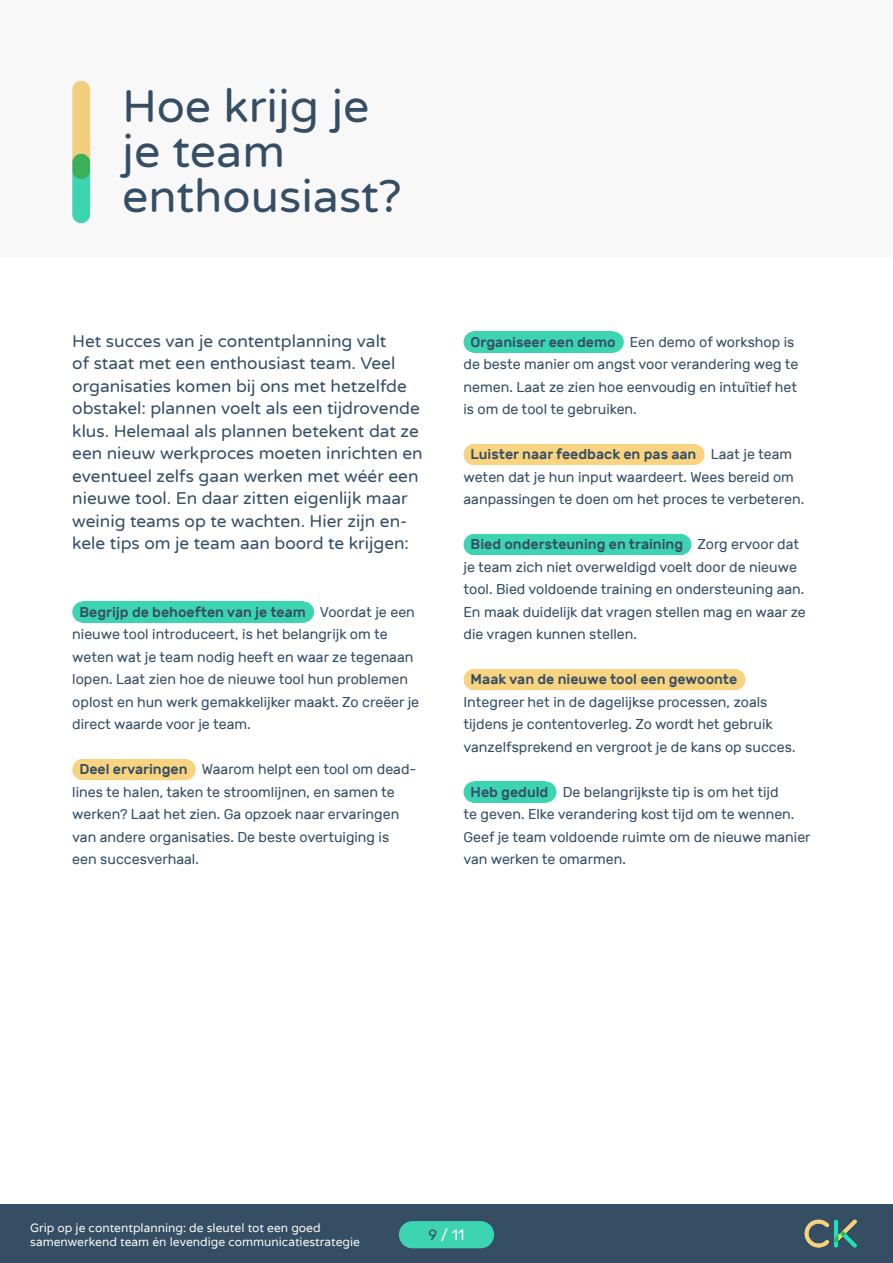
<style>
.page{position:relative;width:893px;height:1263px;background:#fff}
.page>*{position:absolute;margin:0;border:0;box-sizing:border-box;transform-origin:0 0}
.t1{font:46.5px/45px "Varela Round";color:#364e64}
.t2{font:17.25px/22.5px "Varela Round";color:#364e64}
.t3{font:15px "Rubik";color:#f8f8f8}
.t4{font:14.25px/22.5px "Rubik";color:#364e64}
.t5{font:500 14.25px "Rubik";color:#364e64}
.t6{font:12px/13.5px "Varela";color:#f8f8f8}
.s1{font-weight:500}
.s2{color:#364e64}
</style>
<div class="page">
<div style="left:0;top:1204px;width:893px;height:59px;background:#364e64"></div>
<img style="left:804px;top:1219px;width:53px;height:29px">
<div style="left:399px;top:1221px;width:95px;height:27px;background:#3dd4b2;border-radius:14px"></div>
<div style="left:83px;top:602px;width:221px;height:21px;background:#3dd4b2"></div>
<div style="left:83px;top:759px;width:102px;height:21px;background:#f8d481"></div>
<div style="left:474px;top:332px;width:139px;height:21px;background:#3dd4b2"></div>
<div style="left:474px;top:444px;width:220px;height:21px;background:#f8d481"></div>
<div style="left:474px;top:534px;width:207px;height:21px;background:#3dd4b2"></div>
<div style="left:474px;top:669px;width:261px;height:21px;background:#f8d481"></div>
<div style="left:474px;top:782px;width:72px;height:21px;background:#3dd4b2"></div>
<div style="left:0;top:0;width:893px;height:256px;background:#f8f8f8"></div>
<div style="left:72px;top:154px;width:18px;height:69px;background:#3dd4b2;border-radius:9px"></div>
<svg style="left:72px;top:81px;width:18px;height:98px;fill:#f1ce7d"></svg>
<h1 class="t1" style="left:122px;top:82px;width:281px">Hoe krijg je je team enthousiast?</h1>
<p class="t2" style="left:72px;top:329px;width:352px">Het succes van je contentplanning valt<br>of staat met een enthousiast team. Veel organisaties komen bij ons met hetzelfde obstakel: plannen voelt als een tijdrovende klus. Helemaal als plannen betekent dat ze een nieuw werkproces moeten inrichten en eventueel zelfs gaan werken met wéér een nieuwe tool. En daar zitten eigenlijk maar weinig teams op te wachten. Hier zijn en&shy;kele tips om je team aan boord te krijgen:</p>
<p class="t4" style="left:72px;top:601px;width:348px;text-indent:7px"><span class="s1">Begrijp de behoeften van je team</span> Voordat je een nieuwe tool introduceert, is het belangrijk om te weten wat je team nodig heeft en waar ze tegenaan lopen. Laat zien hoe de nieuwe tool hun problemen oplost en hun werk gemakkelijker maakt. Zo creëer je direct waarde voor je team.</p>
<p class="t4" style="left:72px;top:758px;width:346px;text-indent:7px"><span class="s1">Deel ervaringen</span> Waarom helpt een tool om dead&shy;lines te halen, taken te stroomlijnen, en samen te werken? Laat het zien. Ga opzoek naar ervaringen van andere organisaties. De beste overtuiging is een succesverhaal.</p>
<p class="t4" style="left:463px;top:331px;width:336px;text-indent:7px"><span class="s1">Organiseer een demo</span> Een demo of workshop is de beste manier om angst voor verandering weg te nemen. Laat ze zien hoe eenvoudig en intuïtief het is om de tool te gebruiken.</p>
<p class="t4" style="left:463px;top:443px;width:342px;text-indent:7px"><span class="s1">Luister naar feedback en pas aan</span> Laat je team weten dat je hun input waardeert. Wees bereid om aanpassingen te doen om het proces te verbeteren.</p>
<p class="t4" style="left:463px;top:533px;width:344px;text-indent:7px"><span class="s1">Bied ondersteuning en training</span> Zorg ervoor dat je team zich niet overweldigd voelt door de nieuwe tool. Bied voldoende training en ondersteuning aan.<br>En maak duidelijk dat vragen stellen mag en waar ze die vragen kunnen stellen.</p>
<p class="t5" style="left:471px;top:671px;width:268px">Maak van de nieuwe tool een gewoonte</p>
<p class="t4" style="left:463px;top:691px;width:333px">Integreer het in de dagelijkse processen, zoals tijdens je contentoverleg. Zo wordt het gebruik vanzelfsprekend en vergroot je de kans op succes.</p>
<p class="t4" style="left:463px;top:781px;width:349px;text-indent:7px"><span class="s1">Heb geduld</span> De belangrijkste tip is om het tijd<br>te geven. Elke verandering kost tijd om te wennen.<br>Geef je team voldoende ruimte om de nieuwe manier van werken te omarmen.</p>
<p class="t6" style="left:30px;top:1221px;width:331px">Grip op je contentplanning: de sleutel tot een goed samenwerkend team én levendige communicatiestrategie</p>
<p class="t3" style="left:428px;top:1226px;width:37px"><span class="s2">9</span> / 11</p>
</div>
